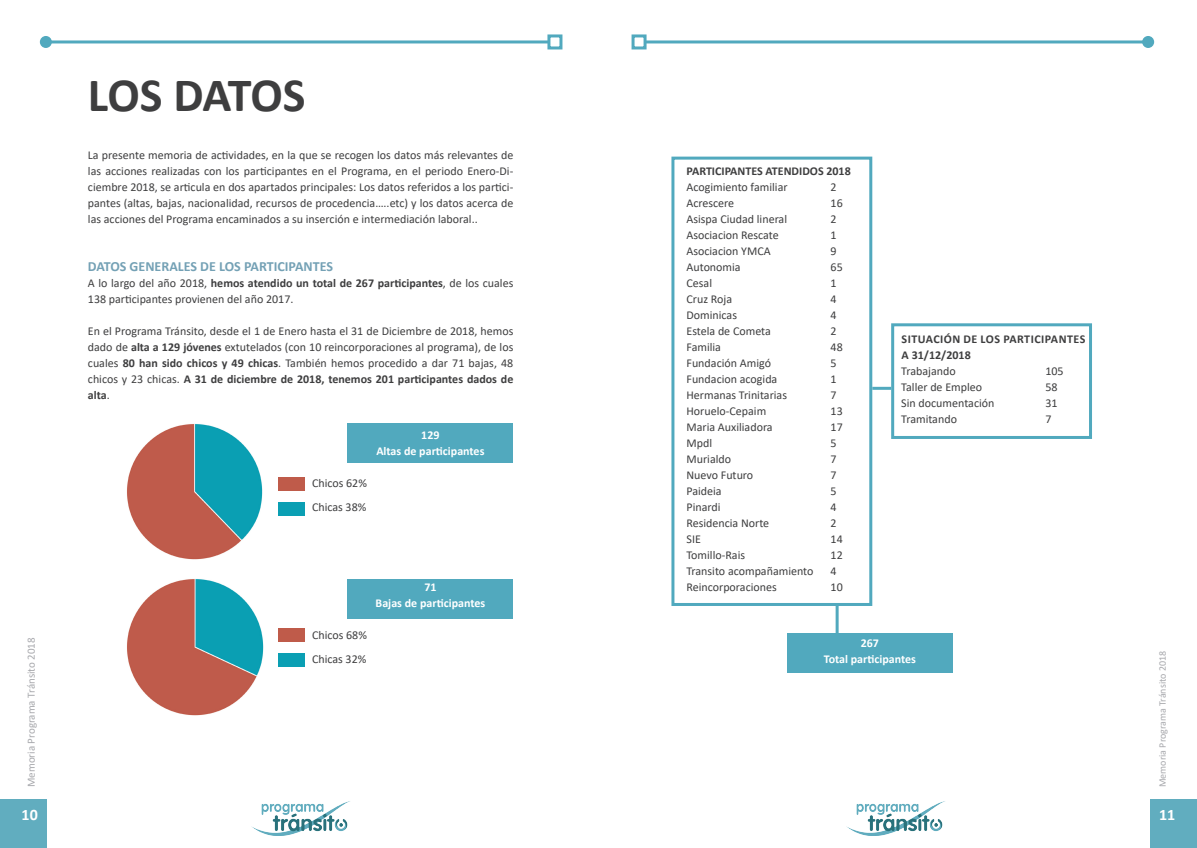
<style>
.page{position:relative;width:1197px;height:848px;background:#fff}
.page>*{position:absolute;margin:0;border:0;box-sizing:border-box;transform-origin:0 0}
.titulo_48pt_bold{font:700 48px "Calibri";letter-spacing:-.02em;color:#3e3e3f}
.t1{font:700 16px "Calibri";color:#fff}
.subtitulo{font:700 14px "Calibri";color:#74a1b5}
.t2{font:12px/16px "Calibri";color:#3e3e3f;text-align:justify}
.t3{font:700 12px "Calibri";color:#fff}
.t4{font:700 12px "Calibri";color:#3e3e3f}
.t5{font:700 12px "Calibri";letter-spacing:.04em;color:#3e3e3f}
.t6{font:11px "Calibri";color:#a8a9ad}
.t7{font:10px "Calibri";color:#a8a9ad}
.s1{font-weight:700}
</style>
<div class="page">
<div style="left:0;top:800px;width:46px;height:48px;background:#61adbf"></div>
<div style="left:1150px;top:800px;width:46px;height:48px;background:#61adbf"></div>
<img style="left:251px;top:801px;width:99px;height:35px">
<img style="left:846px;top:801px;width:99px;height:35px">
<hr style="left:645px;top:40px;width:502px;height:3px;background:#51a9be">
<div style="left:631px;top:34px;width:15px;height:15px;border:3px solid #51a9be"></div>
<div style="left:1141px;top:36px;width:12px;height:12px;background:#51a9be;border-radius:50%"></div>
<hr style="left:46px;top:40px;width:503px;height:3px;background:#51a9be">
<div style="left:547px;top:34px;width:15px;height:15px;border:3px solid #51a9be"></div>
<div style="left:40px;top:36px;width:12px;height:12px;background:#51a9be;border-radius:50%"></div>
<div style="left:347px;top:423px;width:166px;height:39px;background:#51a9be"></div>
<div style="left:347px;top:578px;width:166px;height:40px;background:#51a9be"></div>
<img style="left:127px;top:424px;width:136px;height:135px">
<img style="left:127px;top:579px;width:136px;height:136px">
<div style="left:278px;top:477px;width:27px;height:14px;background:#bf5b4a"></div>
<div style="left:278px;top:628px;width:27px;height:14px;background:#bf5b4a"></div>
<div style="left:278px;top:502px;width:27px;height:14px;background:#0a9fb3"></div>
<div style="left:278px;top:653px;width:27px;height:14px;background:#0a9fb3"></div>
<div style="left:671px;top:157px;width:201px;height:449px;border:3px solid #51a9be"></div>
<div style="left:891px;top:323px;width:200px;height:116px;border:3px solid #51a9be"></div>
<hr style="left:872px;top:387px;width:19px;height:3px;background:#51a9be">
<div style="left:786px;top:632px;width:166px;height:40px;background:#51a9be"></div>
<hr style="left:835px;top:605px;width:3px;height:40px;background:#51a9be">
<p class="t6" style="left:24px;top:787px;width:151px;rotate:-90deg">Memoria Programa Tránsito 2018</p>
<p class="titulo_48pt_bold" style="left:88px;top:61px;width:219px">LOS DATOS</p>
<p class="t2" style="left:88px;top:147px;width:427px">La presente memoria de actividades, en la que se recogen los datos más relevantes de las acciones realizadas con los participantes en el Programa, en el periodo Enero-Di&shy;ciembre 2018, se articula en dos apartados principales: Los datos referidos a los partici&shy;pantes (altas, bajas, nacionalidad, recursos de procedencia…..etc) y los datos acerca de las acciones del Programa encaminados a su inserción e intermediación laboral..</p>
<p class="subtitulo" style="left:88px;top:256px;width:246px">DATOS GENERALES DE LOS PARTICIPANTES</p>
<p class="t2" style="left:88px;top:275px;width:427px">A lo largo del año 2018, <span class="s1">hemos atendido un total de 267 participantes</span>, de los cuales<br>138 participantes provienen del año 2017.</p>
<p class="t2" style="left:88px;top:323px;width:427px">En el Programa Tránsito, desde el 1 de Enero hasta el 31 de Diciembre de 2018, hemos dado de <span class="s1">alta a 129 jóvenes</span> extutelados (con 10 reincorporaciones al programa), de los cuales <span class="s1">80 han sido chicos y 49 chicas</span>. También hemos procedido a dar 71 bajas, 48 chicos y 23 chicas. <span class="s1">A 31 de diciembre de 2018, tenemos 201 participantes dados de alta</span>.</p>
<p class="t3" style="left:421px;top:426px;width:20px">129</p>
<p class="t3" style="left:376px;top:442px;width:110px">Altas de participantes</p>
<p class="t2" style="left:312px;top:475px;width:56px">Chicos 62%</p>
<p class="t2" style="left:312px;top:499px;width:56px">Chicas 38%</p>
<p class="t2" style="left:312px;top:627px;width:56px">Chicos 68%</p>
<p class="t2" style="left:312px;top:651px;width:56px">Chicas 32%</p>
<p class="t3" style="left:424px;top:578px;width:14px">71</p>
<p class="t3" style="left:375px;top:594px;width:111px">Bajas de participantes</p>
<p class="t4" style="left:686px;top:162px;width:166px">PARTICIPANTES ATENDIDOS 2018</p>
<p class="t2" style="left:686px;top:179px;width:103px">Acogimiento familiar</p>
<p class="t2" style="left:830px;top:179px;width:8px">2</p>
<p class="t2" style="left:686px;top:195px;width:49px">Acrescere</p>
<p class="t2" style="left:830px;top:195px;width:14px">16</p>
<p class="t2" style="left:686px;top:211px;width:102px">Asispa Ciudad lineral</p>
<p class="t2" style="left:830px;top:211px;width:8px">2</p>
<p class="t2" style="left:686px;top:227px;width:94px">Asociacion Rescate</p>
<p class="t2" style="left:830px;top:227px;width:8px">1</p>
<p class="t2" style="left:686px;top:243px;width:86px">Asociacion YMCA</p>
<p class="t2" style="left:830px;top:243px;width:8px">9</p>
<p class="t2" style="left:686px;top:259px;width:56px">Autonomia</p>
<p class="t2" style="left:830px;top:259px;width:14px">65</p>
<p class="t2" style="left:686px;top:275px;width:27px">Cesal</p>
<p class="t2" style="left:830px;top:275px;width:8px">1</p>
<p class="t2" style="left:686px;top:291px;width:47px">Cruz Roja</p>
<p class="t2" style="left:830px;top:291px;width:8px">4</p>
<p class="t2" style="left:686px;top:307px;width:52px">Dominicas</p>
<p class="t2" style="left:830px;top:307px;width:8px">4</p>
<p class="t2" style="left:686px;top:323px;width:86px">Estela de Cometa</p>
<p class="t2" style="left:830px;top:323px;width:8px">2</p>
<p class="t2" style="left:686px;top:339px;width:36px">Familia</p>
<p class="t2" style="left:830px;top:339px;width:14px">48</p>
<p class="t2" style="left:686px;top:355px;width:86px">Fundación Amigó</p>
<p class="t2" style="left:830px;top:355px;width:8px">5</p>
<p class="t2" style="left:686px;top:371px;width:92px">Fundacion acogida</p>
<p class="t2" style="left:830px;top:371px;width:8px">1</p>
<p class="t2" style="left:686px;top:387px;width:102px">Hermanas Trinitarias</p>
<p class="t2" style="left:830px;top:387px;width:8px">7</p>
<p class="t2" style="left:686px;top:403px;width:81px">Horuelo-Cepaim</p>
<p class="t2" style="left:830px;top:403px;width:14px">13</p>
<p class="t2" style="left:686px;top:419px;width:88px">Maria Auxiliadora</p>
<p class="t2" style="left:830px;top:419px;width:14px">17</p>
<p class="t2" style="left:686px;top:435px;width:27px">Mpdl</p>
<p class="t2" style="left:830px;top:435px;width:8px">5</p>
<p class="t2" style="left:686px;top:451px;width:46px">Murialdo</p>
<p class="t2" style="left:830px;top:451px;width:8px">7</p>
<p class="t2" style="left:686px;top:467px;width:68px">Nuevo Futuro</p>
<p class="t2" style="left:830px;top:467px;width:8px">7</p>
<p class="t2" style="left:686px;top:483px;width:37px">Paideia</p>
<p class="t2" style="left:830px;top:483px;width:8px">5</p>
<p class="t2" style="left:686px;top:499px;width:36px">Pinardi</p>
<p class="t2" style="left:830px;top:499px;width:8px">4</p>
<p class="t2" style="left:686px;top:515px;width:84px">Residencia Norte</p>
<p class="t2" style="left:830px;top:515px;width:8px">2</p>
<p class="t2" style="left:686px;top:531px;width:16px">SIE</p>
<p class="t2" style="left:830px;top:531px;width:14px">14</p>
<p class="t2" style="left:686px;top:547px;width:60px">Tomillo-Rais</p>
<p class="t2" style="left:830px;top:547px;width:14px">12</p>
<p class="t2" style="left:686px;top:563px;width:128px">Transito acompañamiento</p>
<p class="t2" style="left:830px;top:563px;width:8px">4</p>
<p class="t2" style="left:686px;top:579px;width:92px">Reincorporaciones</p>
<p class="t2" style="left:830px;top:579px;width:14px">10</p>
<p class="t5" style="left:901px;top:330px;width:185px">SITUACIÓN DE LOS PARTICIPANTES</p>
<p class="t4" style="left:901px;top:346px;width:71px">A 31/12/2018</p>
<p class="t2" style="left:901px;top:363px;width:56px">Trabajando</p>
<p class="t2" style="left:1045px;top:363px;width:20px">105</p>
<p class="t2" style="left:901px;top:379px;width:82px">Taller de Empleo</p>
<p class="t2" style="left:1045px;top:379px;width:14px">58</p>
<p class="t2" style="left:901px;top:395px;width:95px">Sin documentación</p>
<p class="t2" style="left:1045px;top:395px;width:14px">31</p>
<p class="t2" style="left:901px;top:411px;width:57px">Tramitando</p>
<p class="t2" style="left:1045px;top:411px;width:8px">7</p>
<p class="t3" style="left:860px;top:634px;width:20px">267</p>
<p class="t3" style="left:823px;top:650px;width:94px">Total participantes</p>
<p class="t7" style="left:1155px;top:787px;width:138px;rotate:-90deg">Memoria Programa Tránsito 2018</p>
<h2 class="t1" style="left:22px;top:803px;width:18px">10</h2>
<h2 class="t1" style="left:1158px;top:803px;width:18px">11</h2>
</div>
